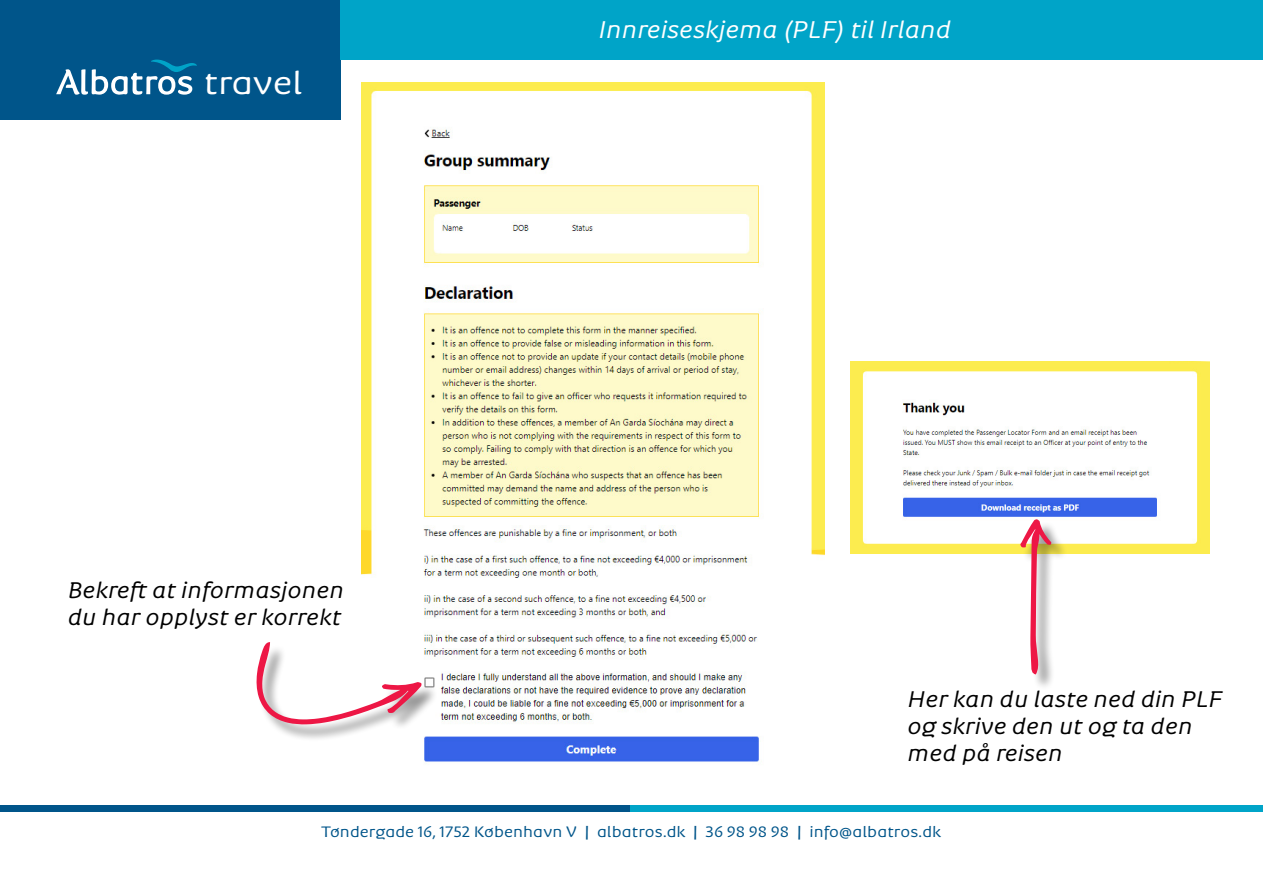
<style>
.page{position:relative;width:1263px;height:893px;background:#fff}
.page>*{position:absolute;margin:0;border:0;box-sizing:border-box;transform-origin:0 0}
.t1{font:500 31.65px "Albatros";color:#fff;scale:1.08 1}
.t2{font:italic 500 24px "Albatros";color:#fff}
.t3{font:italic 500 22.5px/27px "Albatros";color:#000}
.t4{font:500 15px "Albatros";letter-spacing:.005em;color:#00558a;scale:1.04 1}
.s1{font-weight:700}
</style>
<div class="page">
<div style="left:0;top:805px;width:630px;height:7px;background:#00558a"></div>
<div style="left:630px;top:805px;width:633px;height:7px;background:#00a4c8"></div>
<div style="left:0;top:0;width:341px;height:119px;background:#00558a"></div>
<svg style="left:56px;top:60px;width:141px;height:35px"></svg>
<div style="left:341px;top:0;width:922px;height:60px;background:#00a4c8"></div>
<img style="left:361px;top:82px;width:463px;height:682px">
<img style="left:851px;top:361px;width:358px;height:193px">
<div style="left:258px;top:644px;width:181px;height:98px;background:#000;opacity:.43"></div>
<svg style="left:256px;top:642px;width:166px;height:82px"></svg>
<div style="left:1022px;top:521px;width:46px;height:170px;background:#000;opacity:.43"></div>
<svg style="left:1020px;top:519px;width:31px;height:155px"></svg>
<h1 class="t1" style="left:204px;top:64px;width:93px">travel</h1>
<p class="t3" style="left:68px;top:576px;width:278px">Bekreft at informasjonen du har opplyst er korrekt</p>
<p class="t2" style="left:599px;top:15px;width:354px">Innreiseskjema (PLF) til Irland</p>
<p class="t3" style="left:907px;top:685px;width:316px">Her kan du laste ned din PLF og skrive den ut og ta den med på reisen</p>
<p class="t4" style="left:321px;top:822px;width:597px">Tøndergade 16, 1752 København V <span class="s1">|</span> albatros.dk <span class="s1">|</span> 36 98 98 98 <span class="s1">|</span> info@albatros.dk</p>
</div>
